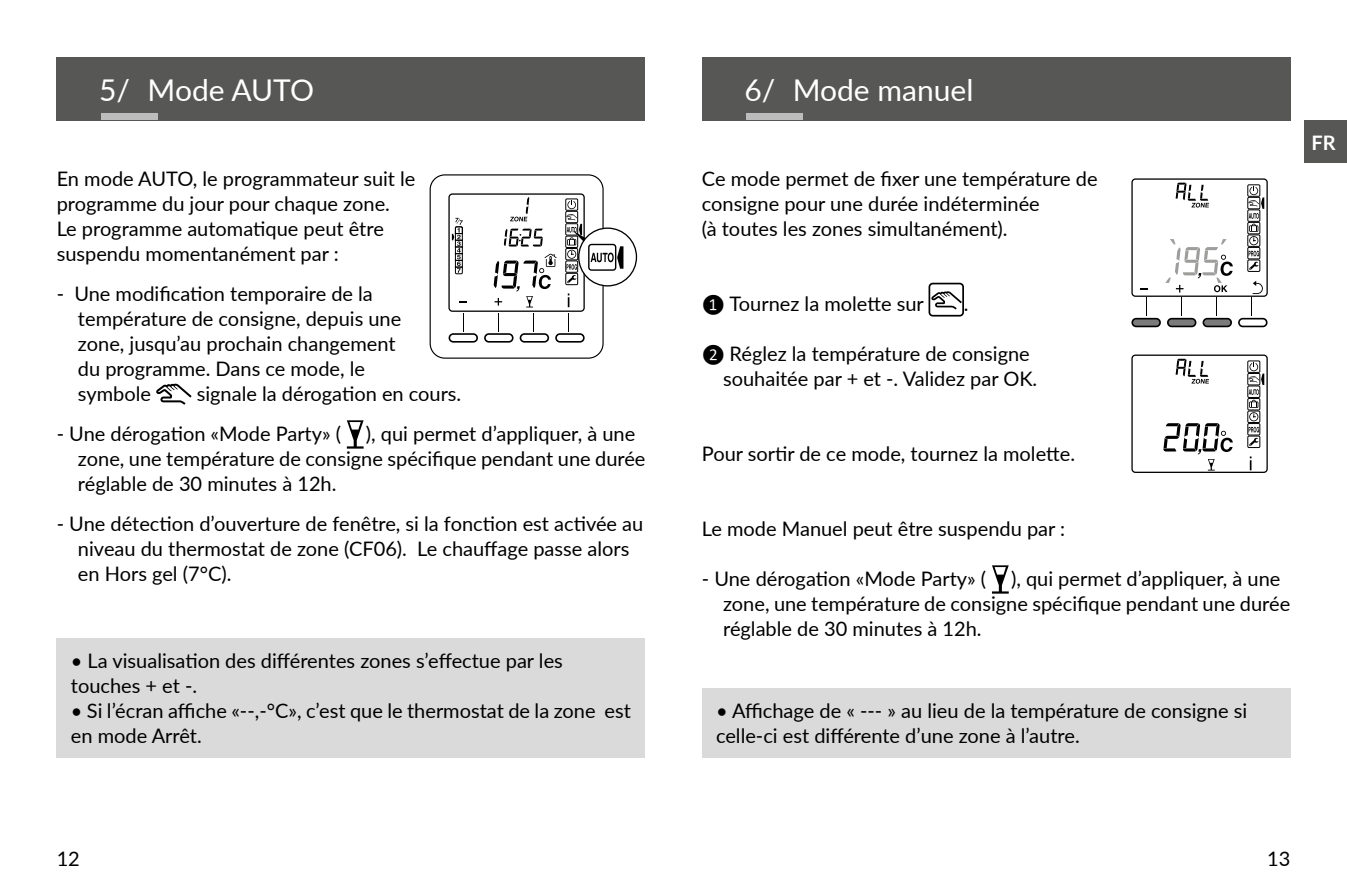
<style>
.page{position:relative;width:1347px;height:886px;background:#fff}
.page>*{position:absolute;margin:0;border:0;box-sizing:border-box;transform-origin:0 0}
.t1{font:30px "Lato";color:#fff}
.t2{font:20px/25px "Lato";color:#000}
.t3{font:700 20px "Lato";color:#fff}
.s1{font-family:"Calibri";font-size:17.5px}
</style>
<div class="page">
<div style="left:1304px;top:120px;width:42px;height:43px;background:#575756"></div>
<svg style="left:156px;top:384px;width:36px;height:21px"></svg>
<svg style="left:347px;top:420px;width:16px;height:29px"></svg>
<div style="left:429px;top:174px;width:174px;height:185px;border:1px solid #000;border-radius:15px"></div>
<div style="left:555px;top:333px;width:29px;height:10px;background:#fff;border:2px solid #000;border-radius:4px"></div>
<div style="left:519px;top:333px;width:30px;height:10px;background:#fff;border:2px solid #000;border-radius:4px"></div>
<div style="left:484px;top:333px;width:29px;height:10px;background:#fff;border:2px solid #000;border-radius:4px"></div>
<div style="left:448px;top:333px;width:30px;height:10px;background:#fff;border:2px solid #000;border-radius:4px"></div>
<div style="left:448px;top:193px;width:137px;height:119px;border:1px solid #000;border-radius:3px"></div>
<svg style="left:463px;top:313px;width:1px;height:19px"></svg>
<svg style="left:498px;top:313px;width:1px;height:19px"></svg>
<svg style="left:533px;top:313px;width:1px;height:19px"></svg>
<svg style="left:568px;top:313px;width:1px;height:19px"></svg>
<svg style="left:579px;top:228px;width:57px;height:58px"></svg>
<svg style="left:568px;top:293px;width:1px;height:14px"></svg>
<div style="left:565px;top:261px;width:13px;height:12px;border:1px solid #000"></div>
<div style="left:565px;top:273px;width:13px;height:12px;border:1px solid #000"></div>
<div style="left:565px;top:248px;width:13px;height:12px;border:1px solid #000"></div>
<div style="left:565px;top:236px;width:13px;height:12px;border:1px solid #000"></div>
<div style="left:565px;top:223px;width:13px;height:12px;border:1px solid #000"></div>
<div style="left:565px;top:211px;width:13px;height:12px;border:1px solid #000"></div>
<div style="left:565px;top:199px;width:13px;height:12px;border:1px solid #000"></div>
<svg style="left:493px;top:254px;width:63px;height:53px"></svg>
<svg style="left:510px;top:197px;width:19px;height:24px"></svg>
<svg style="left:504px;top:229px;width:39px;height:17px"></svg>
<svg style="left:566px;top:200px;width:57px;height:83px"></svg>
<svg style="left:452px;top:218px;width:11px;height:56px"></svg>
<div style="left:57px;top:638px;width:588px;height:119px;background:#dadada"></div>
<svg style="left:931px;top:291px;width:30px;height:18px"></svg>
<div style="left:928px;top:283px;width:36px;height:33px;border:2px solid #000;border-radius:3px"></div>
<svg style="left:992px;top:565px;width:16px;height:29px"></svg>
<svg style="left:1249px;top:456px;width:2px;height:14px"></svg>
<svg style="left:1248px;top:362px;width:16px;height:59px"></svg>
<div style="left:1247px;top:423px;width:13px;height:12px;border:1px solid #000"></div>
<div style="left:1247px;top:436px;width:13px;height:12px;border:1px solid #000"></div>
<div style="left:1247px;top:411px;width:13px;height:12px;border:1px solid #000"></div>
<div style="left:1247px;top:398px;width:13px;height:12px;border:1px solid #000"></div>
<div style="left:1247px;top:386px;width:13px;height:12px;border:1px solid #000"></div>
<div style="left:1247px;top:373px;width:13px;height:12px;border:1px solid #000"></div>
<div style="left:1247px;top:361px;width:13px;height:12px;border:1px solid #000"></div>
<svg style="left:1163px;top:423px;width:69px;height:48px"></svg>
<svg style="left:1175px;top:359px;width:34px;height:25px"></svg>
<svg style="left:1248px;top:427px;width:11px;height:19px"></svg>
<div style="left:1131px;top:354px;width:136px;height:119px;border:1px solid #000;border-radius:3px"></div>
<svg style="left:1248px;top:186px;width:16px;height:59px"></svg>
<div style="left:1247px;top:247px;width:13px;height:12px;border:1px solid #000"></div>
<div style="left:1247px;top:260px;width:13px;height:12px;border:1px solid #000"></div>
<div style="left:1247px;top:235px;width:13px;height:12px;border:1px solid #000"></div>
<div style="left:1247px;top:222px;width:13px;height:12px;border:1px solid #000"></div>
<div style="left:1247px;top:210px;width:13px;height:12px;border:1px solid #000"></div>
<div style="left:1247px;top:197px;width:13px;height:12px;border:1px solid #000"></div>
<div style="left:1247px;top:184px;width:13px;height:13px;border:1px solid #000"></div>
<svg style="left:1175px;top:183px;width:34px;height:25px"></svg>
<svg style="left:1248px;top:251px;width:11px;height:19px"></svg>
<div style="left:1131px;top:178px;width:136px;height:119px;border:1px solid #000;border-radius:3px"></div>
<div style="left:1238px;top:318px;width:29px;height:9px;background:#fff;border:2px solid #000;border-radius:4px"></div>
<div style="left:1202px;top:318px;width:30px;height:9px;background:#7c7b7b;border:2px solid #000;border-radius:4px"></div>
<div style="left:1167px;top:318px;width:29px;height:9px;background:#7c7b7b;border:2px solid #000;border-radius:4px"></div>
<div style="left:1131px;top:318px;width:29px;height:9px;background:#7c7b7b;border:2px solid #000;border-radius:4px"></div>
<svg style="left:1251px;top:281px;width:11px;height:35px"></svg>
<svg style="left:1165px;top:239px;width:67px;height:77px"></svg>
<div style="left:702px;top:688px;width:588px;height:69px;background:#dadada"></div>
<div style="left:57px;top:57px;width:588px;height:63px;background:#575756"></div>
<div style="left:702px;top:57px;width:588px;height:63px;background:#575756"></div>
<div style="left:101px;top:114px;width:57px;height:6px;background:#bcbcbc"></div>
<div style="left:746px;top:114px;width:57px;height:6px;background:#bcbcbc"></div>
<h1 class="t1" style="left:99px;top:68px;width:216px">5/ Mode AUTO</h1>
<h1 class="t1" style="left:744px;top:68px;width:231px">6/ Mode manuel</h1>
<p class="t2" style="left:57px;top:166px;width:360px">En mode AUTO, le programmateur suit le programme du jour pour chaque zone.<br>Le programme automatique peut être suspendu momentanément par :</p>
<p class="t2" style="left:78px;top:281px;width:325px;text-indent:-21px">- Une modification temporaire de la température de consigne, depuis une zone, jusqu’au prochain changement du programme. Dans ce mode, le symbole</p>
<p class="t2" style="left:197px;top:381px;width:266px">signale la dérogation en cours.</p>
<p class="t2" style="left:78px;top:421px;width:569px;text-indent:-21px">- Une dérogation «Mode Party» ( ), qui permet d’appliquer, à une zone, une température de consigne spécifique pendant une durée réglable de 30 minutes à 12h.</p>
<p class="t2" style="left:78px;top:511px;width:567px;text-indent:-21px">- Une détection d’ouverture de fenêtre, si la fonction est activée au niveau du thermostat de zone (CF06). Le chauffage passe alors en Hors gel (7°C).</p>
<p class="t2" style="left:71px;top:647px;width:493px">• La visualisation des différentes zones s’effectue par les touches + et -.</p>
<p class="t2" style="left:71px;top:697px;width:561px">• Si l’écran affiche «--,-°C», c’est que le thermostat de la zone est en mode Arrêt.</p>
<p class="t2" style="left:702px;top:166px;width:397px">Ce mode permet de fixer une température de consigne pour une durée indéterminée<br>(à toutes les zones simultanément).</p>
<p class="t2" style="left:702px;top:291px;width:223px"><span class="s1">❶</span> Tournez la molette sur</p>
<p class="t2" style="left:964px;top:291px;width:6px">.</p>
<p class="t2" style="left:723px;top:341px;width:316px;text-indent:-21px"><span class="s1">❷</span> Réglez la température de consigne souhaitée par + et -. Validez par OK.</p>
<p class="t2" style="left:702px;top:441px;width:375px">Pour sortir de ce mode, tournez la molette.</p>
<p class="t2" style="left:702px;top:516px;width:365px">Le mode Manuel peut être suspendu par :</p>
<p class="t2" style="left:723px;top:566px;width:568px;text-indent:-21px">- Une dérogation «Mode Party» ( ), qui permet d’appliquer, à une zone, une température de consigne spécifique pendant une durée réglable de 30 minutes à 12h.</p>
<p class="t2" style="left:716px;top:697px;width:532px">• Affichage de « --- » au lieu de la température de consigne si celle-ci est différente d’une zone à l’autre.</p>
<p class="t3" style="left:1311px;top:128px;width:26px">FR</p>
<p class="t2" style="left:57px;top:845px;width:25px">12</p>
<p class="t2" style="left:1267px;top:845px;width:25px">13</p>
</div>
